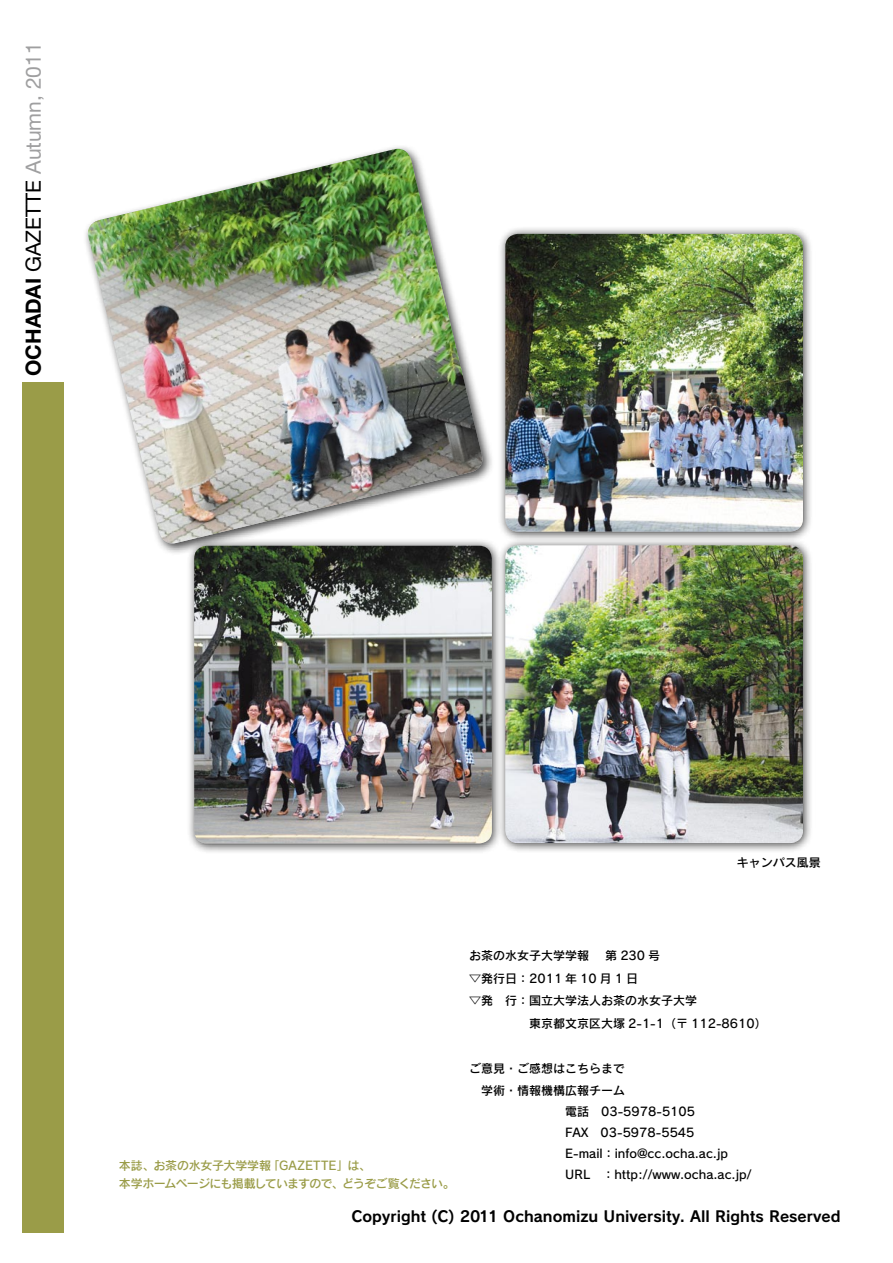
<style>
.page{position:relative;width:893px;height:1263px;background:#fff}
.page>*{position:absolute;margin:0;border:0;box-sizing:border-box;transform-origin:0 0}
.t1{font:21px "Helvetica Neue LT Std";color:#9f9fa0}
.t2{font:15px "Rodin Pro B";color:#000}
.t3{font:12px/21px "Rodin Pro DB";color:#000;text-align:right}
.t4{font:12px/18px "Rodin Pro DB";letter-spacing:-.04em;color:#9a9c48}
.t5{font:12px "Rodin Pro N DB";color:#000}
.s1{font-weight:700;color:#000}
.s2{color:#000}
</style>
<div class="page">
<div style="left:22px;top:382px;width:41px;height:850px;background:#9a9c48"></div>
<img style="left:85px;top:149px;width:400px;height:397px">
<div style="left:186px;top:537px;width:322px;height:323px;background:#000;opacity:.75"></div>
<img style="left:194px;top:546px;width:298px;height:297px">
<div style="left:497px;top:537px;width:322px;height:322px;background:#000;opacity:.75"></div>
<img style="left:505px;top:548px;width:298px;height:295px">
<div style="left:497px;top:226px;width:322px;height:322px;background:#000;opacity:.75"></div>
<img style="left:505px;top:234px;width:298px;height:297px">
<h1 class="t1" style="left:21px;top:376px;width:335px;rotate:-90deg"><span class="s1">OCHADAI</span> <span class="s2">GAZETTE</span> Autumn, 2011</h1>
<p class="t5" style="left:737px;top:855px;width:85px">キャンパス風景</p>
<p class="t3" style="left:469px;top:945px;width:192px">お茶の水女子大学学報　第 230 号</p>
<p class="t3" style="left:469px;top:967px;width:170px">▽発行日：2011 年 10 月 1 日</p>
<p class="t3" style="left:469px;top:990px;width:229px">▽発　行：国立大学法人お茶の水女子大学</p>
<p class="t3" style="left:529px;top:1012px;width:239px">東京都文京区大塚 2-1-1（〒 112-8610）</p>
<p class="t3" style="left:469px;top:1056px;width:157px;line-height:22.5px">ご意見・ご感想はこちらまで学術・情報機構広報チーム</p>
<p class="t3" style="left:565px;top:1101px;width:188px;text-align:left">電話　03-5978-5105<br>FAX　03-5978-5545<br>E-mail：info@cc.ocha.ac.jp<br>URL　：http://www.ocha.ac.jp/</p>
<p class="t2" style="left:351px;top:1206px;width:491px">Copyright (C) 2011 Ochanomizu University. All Rights Reserved</p>
<p class="t4" style="left:119px;top:1155px;width:337px">本誌、お茶の水女子大学学報「GAZETTE」は、<br>本学ホームページにも掲載していますので、どうぞご覧ください。</p>
</div>
